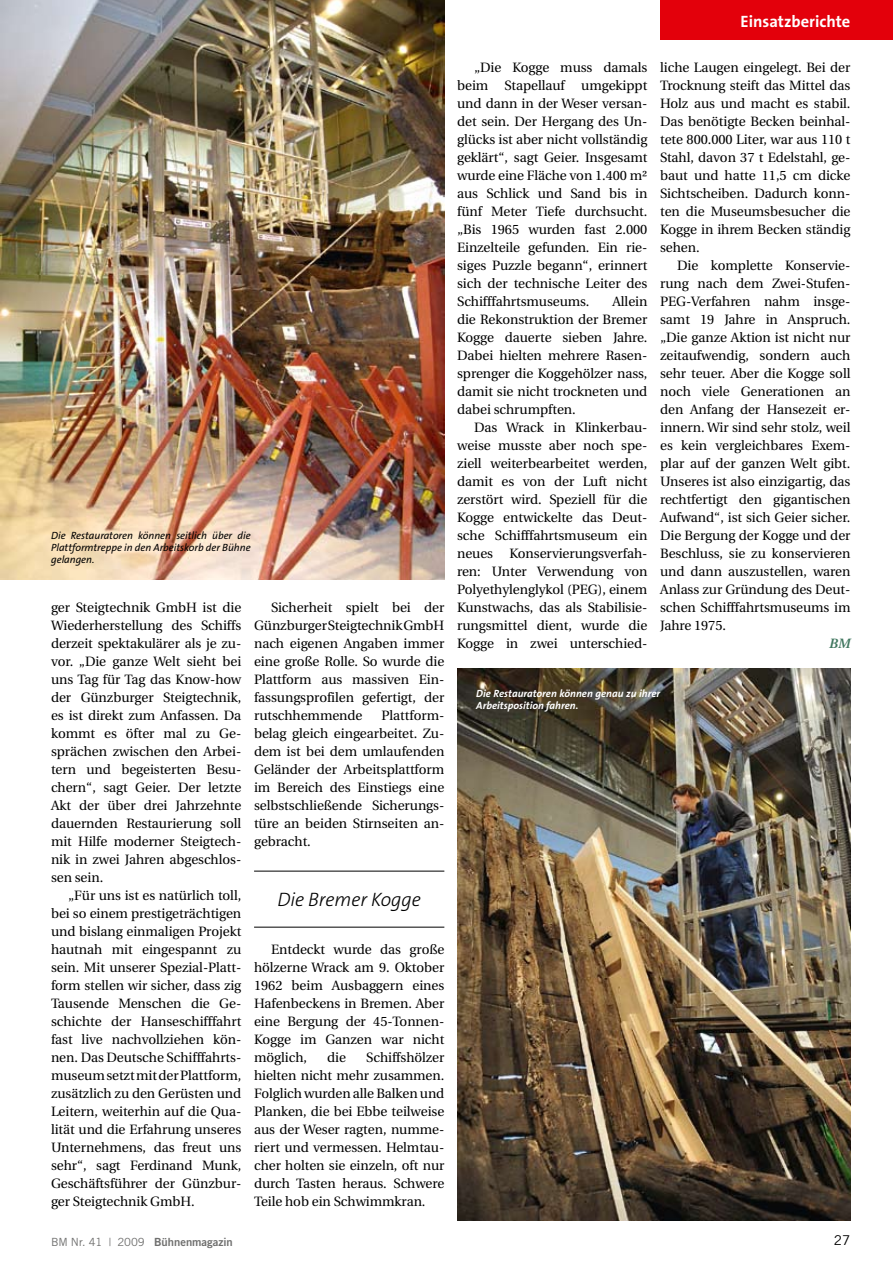
<style>
.page{position:relative;width:893px;height:1263px;background:#fff}
.page>*{position:absolute;margin:0;border:0;box-sizing:border-box;transform-origin:0 0}
.t1{font:italic 300 19.5px "The Sans B3";letter-spacing:-.005em;color:#000}
.t2{font:700 16.5px "The Sans B7";color:#fff}
.t3{font:13.5px/18px "Utopia";letter-spacing:-.005em;color:#000;text-align:justify}
.t4{font:13.5px "Trade Gothic";color:#000}
.t5{font:italic 600 13.5px "Utopia";color:#3f765e}
.t6{font:11.25px "Trade Gothic Bold Two";color:#6f6f6e}
.t7{font:italic 10.5px/12.3px "The Sans B5 Plain";letter-spacing:-.005em;color:#000;text-align:justify}
.t8{font:italic 700 10.5px/12.3px "The Sans B7";color:#fff}
.s1{font-family:"Trade Gothic"}
</style>
<div class="page">
<div style="left:660px;top:0;width:233px;height:39px;background:#e3000b"></div>
<hr style="left:254px;top:871px;width:190px;height:1px;background:#000">
<hr style="left:254px;top:927px;width:190px;height:1px;background:#000">
<img style="left:457px;top:669px;width:393px;height:551px">
<img style="left:0;top:0;width:444px;height:579px">
<p class="t2" style="left:741px;top:13px;width:111px">Einsatzberichte</p>
<p class="t7" style="left:51px;top:529px;width:201px">Die Restauratoren können seitlich über die Plattformtreppe in den Arbeitskorb der Bühne gelangen.</p>
<p class="t3" style="left:51px;top:599px;width:192px">ger Steigtechnik GmbH ist die Wiederherstellung des Schiffs derzeit spektakulärer als je zu&shy;vor. „Die ganze Welt sieht bei uns Tag für Tag das Know-how der Günzburger Steigtechnik, es ist direkt zum Anfassen. Da kommt es öfter mal zu Ge&shy;sprächen zwischen den Arbei&shy;tern und begeisterten Besu&shy;chern“, sagt Geier. Der letzte Akt der über drei Jahrzehnte dauernden Restaurierung soll mit Hilfe moderner Steigtech&shy;nik in zwei Jahren abgeschlos&shy;sen sein.</p>
<p class="t3" style="left:51px;top:887px;width:192px;text-indent:17px">„Für uns ist es natürlich toll, bei so einem prestigeträchtigen und bislang einmaligen Projekt hautnah mit eingespannt zu sein. Mit unserer Spezial-Platt&shy;form stellen wir sicher, dass zig Tausende Menschen die Ge&shy;schichte der Hanseschifffahrt fast live nachvollziehen kön&shy;nen. Das Deutsche Schifffahrts&shy;museum setzt mit der Plattform, zusätzlich zu den Gerüsten und Leitern, weiterhin auf die Qua&shy;lität und die Erfahrung unseres Unternehmens, das freut uns sehr“, sagt Ferdinand Munk, Geschäftsführer der Günzbur&shy;ger Steigtechnik GmbH.</p>
<p class="t3" style="left:254px;top:599px;width:192px;text-indent:17px">Sicherheit spielt bei der Günzburger Steigtechnik GmbH nach eigenen Angaben immer eine große Rolle. So wurde die Plattform aus massiven Ein&shy;fassungsprofilen gefertigt, der rutschhemmende</p>
<p class="t3" style="left:254px;top:707px;width:192px;text-indent:128px">Plattform&shy;belag gleich eingearbeitet. Zu&shy;dem ist bei dem umlaufenden Geländer der Arbeitsplattform im Bereich des Einstiegs eine selbstschließende Sicherungs&shy;türe an beiden Stirnseiten an&shy;gebracht.</p>
<h1 class="t1" style="left:278px;top:889px;width:145px">Die Bremer Kogge</h1>
<p class="t3" style="left:254px;top:941px;width:192px;text-indent:17px">Entdeckt wurde das große hölzerne Wrack am 9. Oktober 1962 beim Ausbaggern eines Hafenbeckens in Bremen. Aber eine Bergung der 45-Tonnen-Kogge im Ganzen war nicht möglich,</p>
<p class="t3" style="left:254px;top:1049px;width:192px;text-indent:112px">Schiffshölzer hielten nicht mehr zusammen.<br>Folglich wurden alle Balken und Planken, die bei Ebbe teilweise aus der Weser ragten, numme&shy;riert und vermessen. Helmtau&shy;cher holten sie einzeln, oft nur durch Tasten heraus. Schwere Teile hob ein Schwimmkran.</p>
<p class="t3" style="left:327px;top:1049px;width:20px">die</p>
<p class="t3" style="left:457px;top:59px;width:192px;text-indent:17px">„Die Kogge muss damals beim Stapellauf umgekippt und dann in der Weser versan&shy;det sein. Der Hergang des Un&shy;glücks ist aber nicht vollständig geklärt“, sagt Geier. Insgesamt wurde eine Fläche von 1.400 m² aus Schlick und Sand bis in fünf Meter Tiefe durchsucht. „Bis 1965 wurden fast 2.000<br>Einzelteile gefunden. Ein rie&shy;siges Puzzle begann“, erinnert sich der technische Leiter des Schifffahrtsmuseums.</p>
<p class="t3" style="left:457px;top:293px;width:192px;text-indent:155px">Allein die Rekonstruktion der Bremer Kogge dauerte sieben Jahre.<br>Dabei hielten mehrere Rasen&shy;sprenger die Koggehölzer nass, damit sie nicht trockneten und dabei schrumpften.</p>
<p class="t3" style="left:457px;top:419px;width:192px;text-indent:17px">Das Wrack in Klinkerbau&shy;weise musste aber noch spe&shy;ziell weiterbearbeitet werden, damit es von der Luft nicht zerstört wird. Speziell für die Kogge entwickelte das Deut&shy;sche Schifffahrtsmuseum ein neues Konservierungsverfah&shy;ren: Unter Verwendung von Polyethylenglykol (PEG), einem Kunstwachs, das als Stabilisie&shy;rungsmittel dient, wurde die Kogge in zwei unterschied-</p>
<p class="t3" style="left:660px;top:59px;width:192px">liche Laugen eingelegt. Bei der Trocknung steift das Mittel das Holz aus und macht es stabil.<br>Das benötigte Becken beinhal&shy;tete 800.000 Liter, war aus 110 t Stahl, davon 37 t Edelstahl, ge&shy;baut und hatte 11,5 cm dicke Sichtscheiben. Dadurch konn&shy;ten die Museumsbesucher die Kogge in ihrem Becken ständig sehen.</p>
<p class="t3" style="left:660px;top:256px;width:192px;text-indent:17px">Die komplette Konservie&shy;rung nach dem Zwei-Stufen-PEG-Verfahren nahm insge&shy;samt 19 Jahre in Anspruch. „Die ganze Aktion ist nicht nur zeitaufwendig, sondern auch sehr teuer. Aber die Kogge soll noch viele Generationen an den Anfang der Hansezeit er&shy;innern. Wir sind sehr stolz, weil es kein vergleichbares Exem&shy;plar auf der ganzen Welt gibt.<br>Unseres ist also einzigartig, das rechtfertigt den gigantischen Aufwand“, ist sich Geier sicher.<br>Die Bergung der Kogge und der Beschluss, sie zu konservieren und dann auszustellen, waren Anlass zur Gründung des Deut&shy;schen Schifffahrtsmuseums im Jahre 1975.</p>
<p class="t5" style="left:829px;top:635px;width:23px">BM</p>
<p class="t8" style="left:476px;top:687px;width:185px">Die Restauratoren können genau zu ihrer<br>Arbeitsposition fahren.</p>
<p class="t6" style="left:51px;top:1235px;width:183px"><span class="s1">BM Nr. 41 | 2009</span> Bühnenmagazin</p>
<p class="t4" style="left:834px;top:1232px;width:18px">27</p>
</div>
